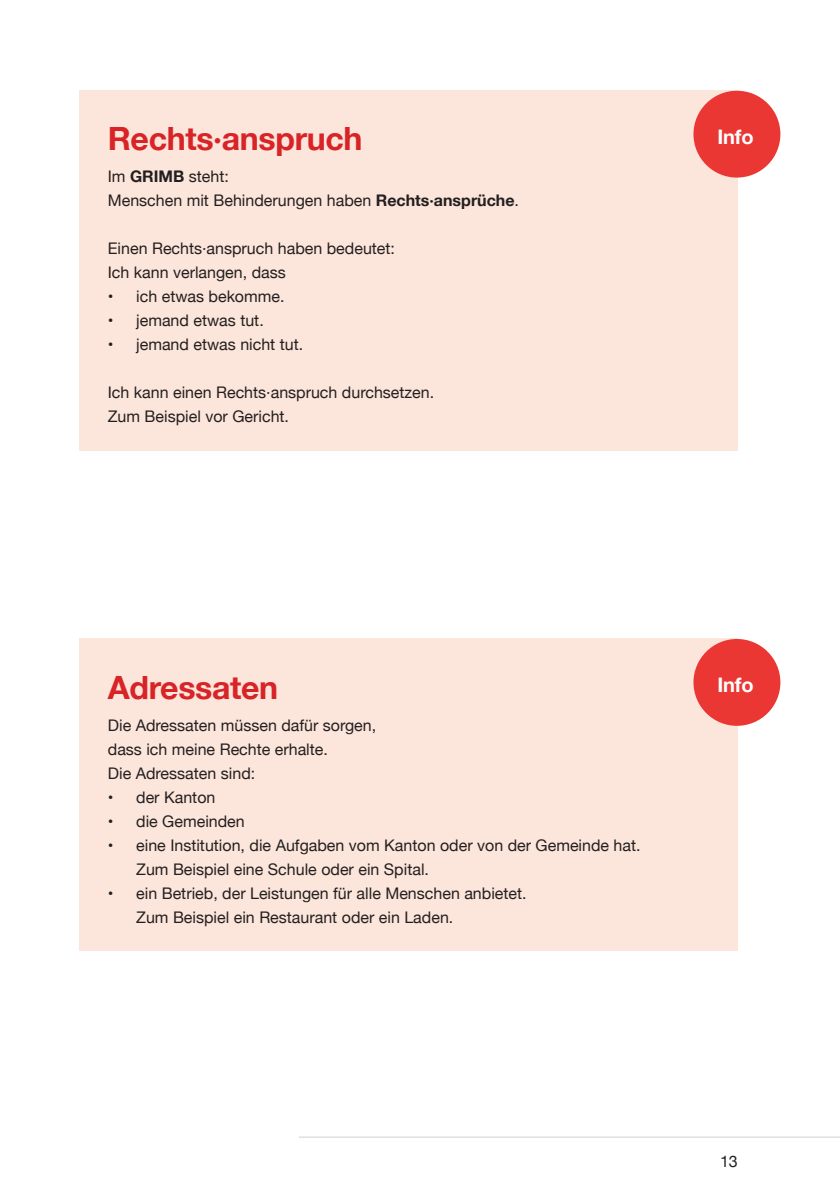
<style>
.page{position:relative;width:840px;height:1191px;background:#fff}
.page>*{position:absolute;margin:0;border:0;box-sizing:border-box;transform-origin:0 0}
.titre_3_encadré{font:700 32px "Helvetica Neue";letter-spacing:-.01em;color:#d82327}
.paragraphe_texte_courant{font:700 20px "Helvetica Neue";letter-spacing:-.01em;color:#fff}
.paragraphe_texte_courant_encadré{font:16px/24px "Helvetica Neue";color:#231f20}
.s1{font-weight:700}
</style>
<div class="page">
<hr style="left:299px;top:1136px;width:540px;height:1px;background:#d1d2d4">
<div style="left:79px;top:639px;width:658px;height:312px;background:#fce5da"></div>
<div style="left:693px;top:639px;width:87px;height:87px;background:#ea3733;border-radius:50%"></div>
<div style="left:79px;top:91px;width:658px;height:360px;background:#fce5da"></div>
<div style="left:693px;top:91px;width:87px;height:87px;background:#ea3733;border-radius:50%"></div>
<h3 class="titre_3_encadré" style="left:108px;top:114px;width:256px">Rechts·anspruch</h3>
<p class="paragraphe_texte_courant_encadré" style="left:108px;top:165px;width:122px">Im <span class="s1">GRIMB</span> steht:</p>
<p class="paragraphe_texte_courant_encadré" style="left:108px;top:189px;width:412px">Menschen mit Behinderungen haben <span class="s1">Rechts·ansprüche</span>.</p>
<p class="paragraphe_texte_courant_encadré" style="left:108px;top:237px;width:288px">Einen Rechts·anspruch haben bedeutet:</p>
<p class="paragraphe_texte_courant_encadré" style="left:108px;top:261px;width:179px">Ich kann verlangen, dass</p>
<p class="paragraphe_texte_courant_encadré" style="left:108px;top:285px;width:178px">• ich etwas bekomme.</p>
<p class="paragraphe_texte_courant_encadré" style="left:108px;top:309px;width:157px">• jemand etwas tut.</p>
<p class="paragraphe_texte_courant_encadré" style="left:108px;top:333px;width:197px">• jemand etwas nicht tut.</p>
<p class="paragraphe_texte_courant_encadré" style="left:108px;top:381px;width:328px">Ich kann einen Rechts·anspruch durchsetzen.</p>
<p class="paragraphe_texte_courant_encadré" style="left:108px;top:405px;width:183px">Zum Beispiel vor Gericht.</p>
<p class="paragraphe_texte_courant" style="left:717px;top:121px;width:38px">Info</p>
<h3 class="titre_3_encadré" style="left:108px;top:662px;width:172px">Adressaten</h3>
<p class="paragraphe_texte_courant_encadré" style="left:108px;top:714px;width:270px">Die Adressaten müssen dafür sorgen,</p>
<p class="paragraphe_texte_courant_encadré" style="left:108px;top:738px;width:221px">dass ich meine Rechte erhalte.</p>
<p class="paragraphe_texte_courant_encadré" style="left:108px;top:762px;width:149px">Die Adressaten sind:</p>
<p class="paragraphe_texte_courant_encadré" style="left:108px;top:786px;width:109px">• der Kanton</p>
<p class="paragraphe_texte_courant_encadré" style="left:108px;top:810px;width:138px">• die Gemeinden</p>
<p class="paragraphe_texte_courant_encadré" style="left:136px;top:834px;width:505px;text-indent:-28px">• eine Institution, die Aufgaben vom Kanton oder von der Gemeinde hat.<br>Zum Beispiel eine Schule oder ein Spital.</p>
<p class="paragraphe_texte_courant_encadré" style="left:136px;top:882px;width:392px;text-indent:-28px">• ein Betrieb, der Leistungen für alle Menschen anbietet.<br>Zum Beispiel ein Restaurant oder ein Laden.</p>
<p class="paragraphe_texte_courant" style="left:717px;top:669px;width:38px">Info</p>
<p class="paragraphe_texte_courant_encadré" style="left:719px;top:1149px;width:19px">13</p>
</div>
